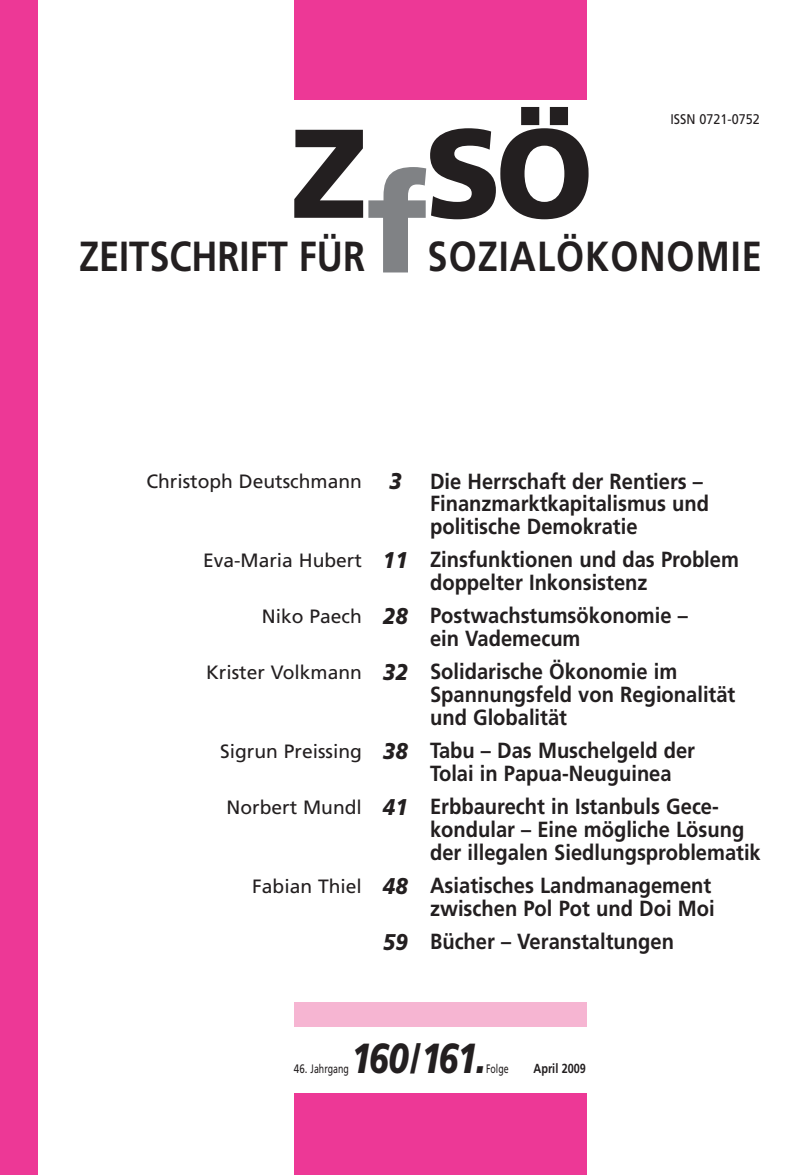
<style>
.page{position:relative;width:805px;height:1175px;background:#fff}
.page>*{position:absolute;margin:0;border:0;box-sizing:border-box;transform-origin:0 0}
.t1{font:900 138.25px "Frutiger";color:#808285}
.t2{font:900 126px "Frutiger";color:#231f20}
.t3{font:700 42px "Frutiger";color:#231f20;scale:.86 1}
.t4{font:700 42px "Frutiger";letter-spacing:.03em;color:#231f20;scale:.86 1}
.t5{font:italic 900 42px "Frutiger";letter-spacing:-.075em;color:#231f20;scale:.8 1}
.t6{font:italic 900 22.75px "Frutiger";color:#231f20;scale:.9 1}
.t7{font:700 21.88px/22.8px "Frutiger";color:#231f20;scale:.92 1}
.t8{font:19.25px "Frutiger";color:#231f20}
.t9{font:14px "Frutiger";color:#231f20;scale:.9 1}
.t10{font:700 13.12px "Frutiger";color:#231f20;scale:.83 1}
.t11{font:12.25px "Frutiger";color:#231f20;scale:.8 1}
.t12{font:12.25px "Frutiger";color:#231f20;scale:.72 1}
</style>
<div class="page">
<div style="left:0;top:0;width:38px;height:1174px;background:#ed3896"></div>
<div style="left:294px;top:0;width:292px;height:100px;background:#ed3896"></div>
<div style="left:294px;top:1092px;width:292px;height:82px;background:#ed3896"></div>
<div style="left:294px;top:1001px;width:292px;height:25px;background:#f6b5d2"></div>
<h2 class="t2" style="left:291px;top:123px;width:304px">Z SÖ</h2>
<p class="t9" style="left:670px;top:113px;width:101px">ISSN 0721-0752</p>
<h1 class="t1" style="left:366px;top:169px;width:63px">f</h1>
<h3 class="t3" style="left:79px;top:239px;width:334px">ZEITSCHRIFT FÜR</h3>
<h3 class="t4" style="left:427px;top:239px;width:390px">SOZIALÖKONOMIE</h3>
<p class="t8" style="left:146px;top:473px;width:217px">Christoph Deutschmann</p>
<p class="t6" style="left:389px;top:471px;width:15px">3</p>
<p class="t8" style="left:203px;top:552px;width:160px">Eva-Maria Hubert</p>
<p class="t8" style="left:262px;top:608px;width:101px">Niko Paech</p>
<p class="t8" style="left:206px;top:664px;width:157px">Krister Volkmann</p>
<p class="t6" style="left:383px;top:550px;width:29px">11</p>
<p class="t6" style="left:383px;top:606px;width:29px">28</p>
<p class="t6" style="left:383px;top:662px;width:29px">32</p>
<p class="t8" style="left:220px;top:743px;width:143px">Sigrun Preissing</p>
<p class="t8" style="left:226px;top:799px;width:137px">Norbert Mundl</p>
<p class="t6" style="left:383px;top:741px;width:29px">38</p>
<p class="t6" style="left:383px;top:797px;width:29px">41</p>
<p class="t8" style="left:252px;top:878px;width:111px">Fabian Thiel</p>
<p class="t6" style="left:383px;top:876px;width:29px">48</p>
<p class="t6" style="left:383px;top:932px;width:29px">59</p>
<p class="t7" style="left:430px;top:471px;width:305px">Die Herrschaft der Rentiers –<br>Finanzmarktkapitalismus und politische Demokratie</p>
<p class="t7" style="left:430px;top:550px;width:337px">Zinsfunktionen und das Problem doppelter Inkonsistenz</p>
<p class="t7" style="left:430px;top:606px;width:282px">Postwachstumsökonomie – ein Vademecum</p>
<p class="t7" style="left:430px;top:662px;width:333px">Solidarische Ökonomie im<br>Spannungsfeld von Regionalität und Globalität</p>
<p class="t7" style="left:430px;top:740px;width:289px">Tabu – Das Muschelgeld der<br>Tolai in Papua-Neuguinea</p>
<p class="t7" style="left:430px;top:796px;width:361px">Erbbaurecht in Istanbuls Gece&shy;kondular – Eine mögliche Lösung der illegalen Siedlungsproblematik</p>
<p class="t7" style="left:430px;top:875px;width:311px">Asiatisches Landmanagement zwischen Pol Pot und Doi Moi</p>
<p class="t7" style="left:430px;top:931px;width:266px">Bücher – Veranstaltungen</p>
<h3 class="t5" style="left:351px;top:1040px;width:170px">160/161.</h3>
<p class="t12" style="left:486px;top:1063px;width:33px">Folge</p>
<p class="t10" style="left:533px;top:1062px;width:65px">April 2009</p>
<p class="t11" style="left:294px;top:1063px;width:70px">46. Jahrgang</p>
</div>
